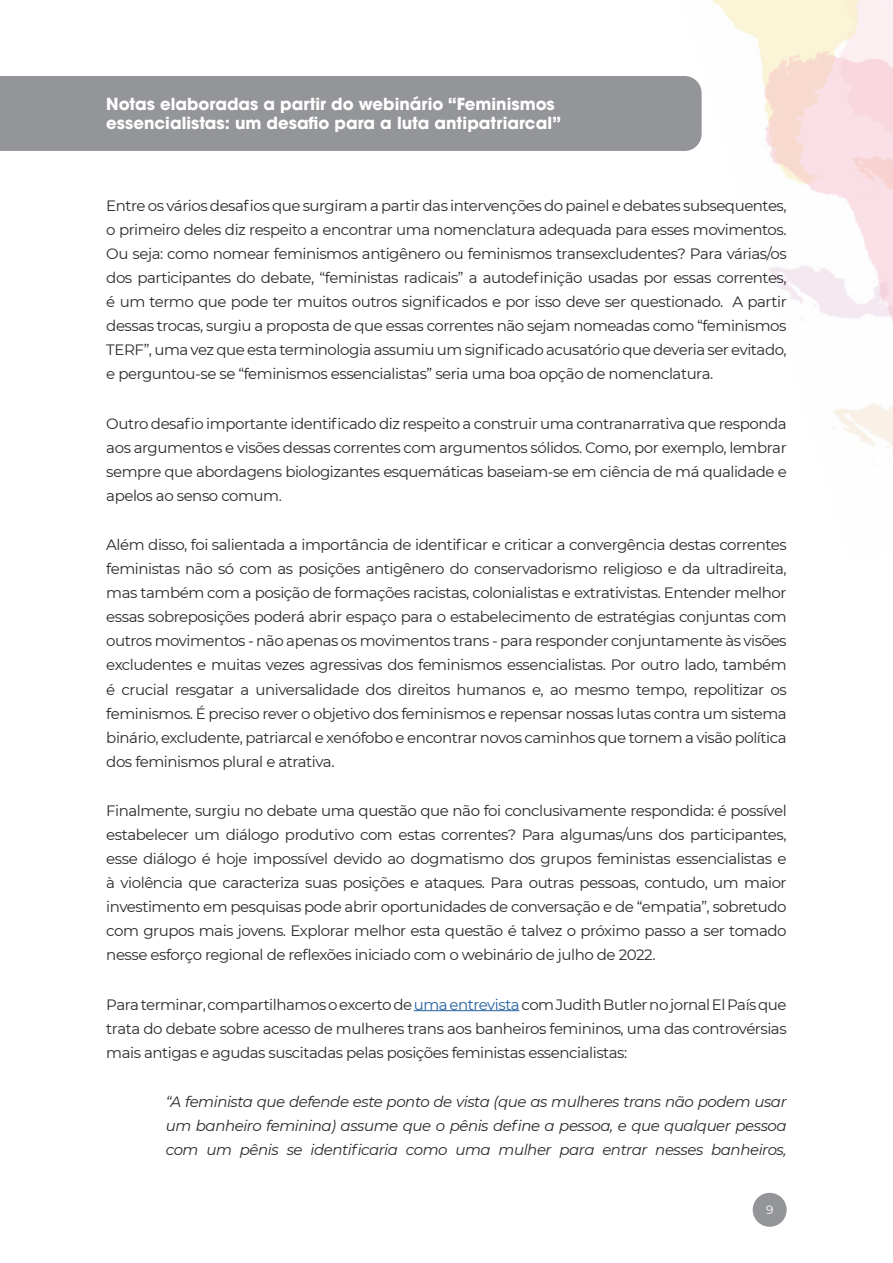
<style>
.page{position:relative;width:893px;height:1263px;background:#fff}
.page>*{position:absolute;margin:0;border:0;box-sizing:border-box;transform-origin:0 0}
.t1{font:700 16.5px/19.8px "ITC Avant Garde Std";color:#fff}
.Parágrafo_Principal{font:15px/24px "Montserrat";letter-spacing:-.03em;color:#2b292a;text-align:justify}
.Parágrafo_Principal-2{font:italic 15px/24px "Montserrat";letter-spacing:-.03em;color:#2b292a;text-align:justify}
.t2{font:12px "Montserrat";color:#fff}
.s1{color:#2560a0}
</style>
<div class="page">
<img style="left:713px;top:0;width:180px;height:465px">
<div style="left:0;top:76px;width:702px;height:75px;background:#939598"></div>
<div style="left:753px;top:1193px;width:34px;height:34px;background:#939598;border-radius:50%"></div>
<hr style="left:414px;top:1010px;width:105px;height:1px;background:#2560a0">
<p class="t1" style="left:106px;top:93px;width:456px">Notas elaboradas a partir do webinário “Feminismos essencialistas: um desafio para a luta antipatriarcal”</p>
<p class="Parágrafo_Principal" style="left:106px;top:194px;width:682px">Entre os vários desafios que surgiram a partir das intervenções do painel e debates subsequentes, o primeiro deles diz respeito a encontrar uma nomenclatura adequada para esses movimentos.<br>Ou seja: como nomear feminismos antigênero ou feminismos transexcludentes? Para várias/os dos participantes do debate, “feministas radicais” a autodefinição usadas por essas correntes, é um termo que pode ter muitos outros significados e por isso deve ser questionado. A partir dessas trocas, surgiu a proposta de que essas correntes não sejam nomeadas como “feminismos TERF”, uma vez que esta terminologia assumiu um significado acusatório que deveria ser evitado, e perguntou-se se “feminismos essencialistas” seria uma boa opção de nomenclatura.</p>
<p class="Parágrafo_Principal" style="left:106px;top:411px;width:682px">Outro desafio importante identificado diz respeito a construir uma contranarrativa que responda aos argumentos e visões dessas correntes com argumentos sólidos. Como, por exemplo, lembrar sempre que abordagens biologizantes esquemáticas baseiam-se em ciência de má qualidade e apelos ao senso comum.</p>
<p class="Parágrafo_Principal" style="left:106px;top:533px;width:682px">Além disso, foi salientada a importância de identificar e criticar a convergência destas correntes feministas não só com as posições antigênero do conservadorismo religioso e da ultradireita, mas também com a posição de formações racistas, colonialistas e extrativistas. Entender melhor essas sobreposições poderá abrir espaço para o estabelecimento de estratégias conjuntas com outros movimentos - não apenas os movimentos trans - para responder conjuntamente às visões excludentes e muitas vezes agressivas dos feminismos essencialistas. Por outro lado, também é crucial resgatar a universalidade dos direitos humanos e, ao mesmo tempo, repolitizar os feminismos. É preciso rever o objetivo dos feminismos e repensar nossas lutas contra um sistema binário, excludente, patriarcal e xenófobo e encontrar novos caminhos que tornem a visão política dos feminismos plural e atrativa.</p>
<p class="Parágrafo_Principal" style="left:106px;top:798px;width:682px">Finalmente, surgiu no debate uma questão que não foi conclusivamente respondida: é possível estabelecer um diálogo produtivo com estas correntes? Para algumas/uns dos participantes, esse diálogo é hoje impossível devido ao dogmatismo dos grupos feministas essencialistas e à violência que caracteriza suas posições e ataques. Para outras pessoas, contudo, um maior investimento em pesquisas pode abrir oportunidades de conversação e de “empatia”, sobretudo com grupos mais jovens. Explorar melhor esta questão é talvez o próximo passo a ser tomado nesse esforço regional de reflexões iniciado com o webinário de julho de 2022.</p>
<p class="Parágrafo_Principal" style="left:106px;top:992px;width:682px">Para terminar, compartilhamos o excerto de <span class="s1">uma entrevista</span> com Judith Butler no jornal El País que trata do debate sobre acesso de mulheres trans aos banheiros femininos, uma das controvérsias mais antigas e agudas suscitadas pelas posições feministas essencialistas:</p>
<p class="Parágrafo_Principal-2" style="left:166px;top:1089px;width:622px">“A feminista que defende este ponto de vista (que as mulheres trans não podem usar um banheiro feminina) assume que o pênis define a pessoa, e que qualquer pessoa com um pênis se identificaria como uma mulher para entrar nesses banheiros,</p>
<p class="t2" style="left:766px;top:1201px;width:9px">9</p>
</div>
